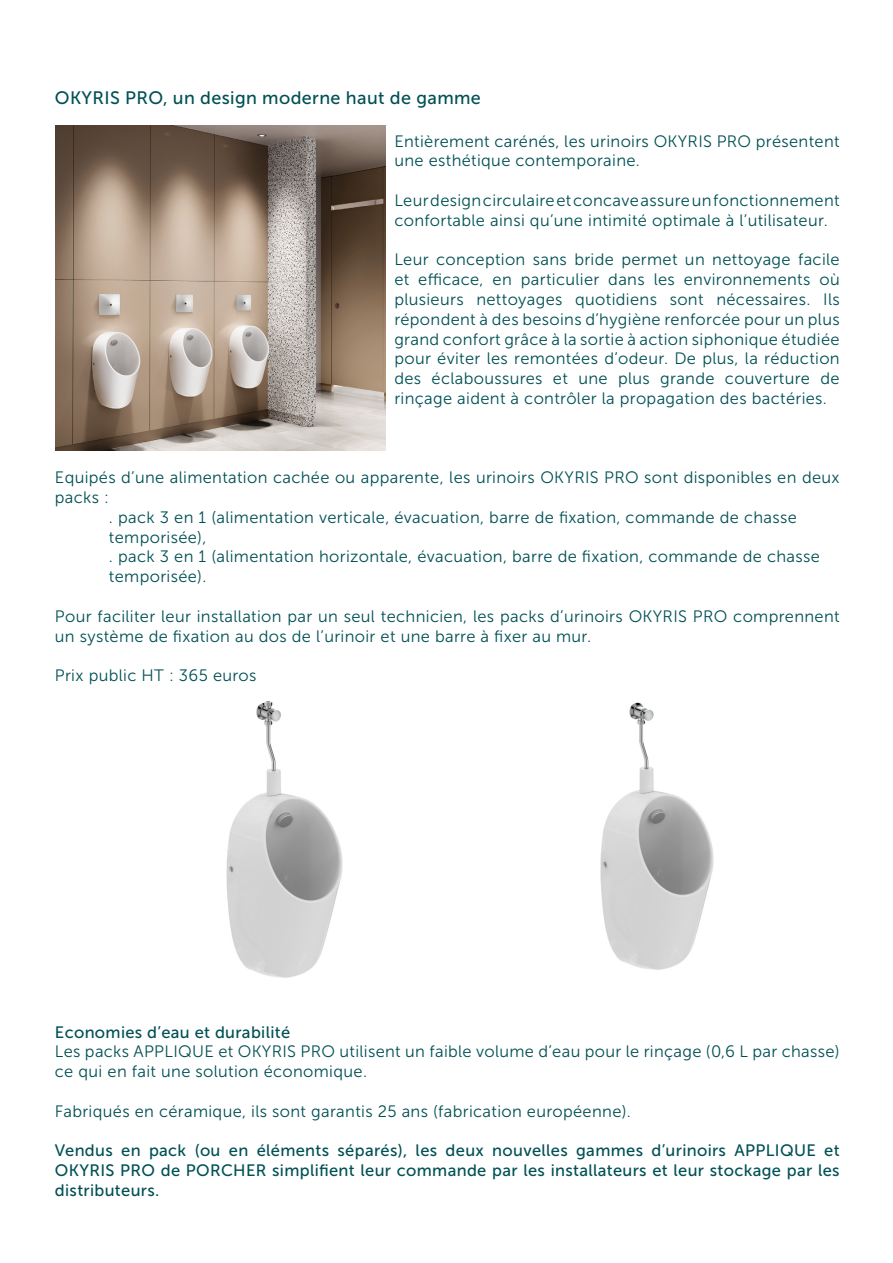
<style>
.page{position:relative;width:893px;height:1263px;background:#fff}
.page>*{position:absolute;margin:0;border:0;box-sizing:border-box;transform-origin:0 0}
.t1{font:18px "Museo Sans 500";letter-spacing:.02em;color:#005054}
.t2{font:16.5px/19.8px "Museo Sans 300";letter-spacing:.02em;color:#005054}
.t3{font:16.5px/19.8px "Museo Sans 500";letter-spacing:.02em;color:#005054;text-align:justify}
</style>
<div class="page">
<img style="left:55px;top:126px;width:331px;height:324px">
<img style="left:226px;top:701px;width:117px;height:277px">
<img style="left:600px;top:702px;width:114px;height:268px">
<p class="t1" style="left:55px;top:88px;width:427px">OKYRIS PRO, un design moderne haut de gamme</p>
<p class="t2" style="left:394px;top:131px;width:447px">Entièrement carénés, les urinoirs OKYRIS PRO présentent une esthétique contemporaine.</p>
<p class="t2" style="left:394px;top:190px;width:447px">Leur design circulaire et concave assure un fonctionnement confortable ainsi qu’une intimité optimale à l’utilisateur.</p>
<p class="t2" style="left:394px;top:250px;width:447px;text-align:justify">Leur conception sans bride permet un nettoyage facile et efficace, en particulier dans les environnements où plusieurs nettoyages quotidiens sont nécessaires. Ils répondent à des besoins d’hygiène renforcée pour un plus grand confort grâce à la sortie à action siphonique étudiée pour éviter les remontées d’odeur. De plus, la réduction des éclaboussures et une plus grande couverture de rinçage aident à contrôler la propagation des bactéries.</p>
<p class="t2" style="left:55px;top:468px;width:786px">Equipés d’une alimentation cachée ou apparente, les urinoirs OKYRIS PRO sont disponibles en deux packs :</p>
<p class="t2" style="left:109px;top:507px;width:689px">. pack 3 en 1 (alimentation verticale, évacuation, barre de fixation, commande de chasse temporisée),</p>
<p class="t2" style="left:109px;top:547px;width:712px">. pack 3 en 1 (alimentation horizontale, évacuation, barre de fixation, commande de chasse temporisée).</p>
<p class="t2" style="left:55px;top:606px;width:786px">Pour faciliter leur installation par un seul technicien, les packs d’urinoirs OKYRIS PRO comprennent un système de fixation au dos de l’urinoir et une barre à fixer au mur.</p>
<p class="t2" style="left:55px;top:666px;width:203px">Prix public HT : 365 euros</p>
<p class="t3" style="left:55px;top:1022px;width:237px">Economies d’eau et durabilité</p>
<p class="t2" style="left:55px;top:1042px;width:786px">Les packs APPLIQUE et OKYRIS PRO utilisent un faible volume d’eau pour le rinçage (0,6 L par chasse) ce qui en fait une solution économique.</p>
<p class="t2" style="left:55px;top:1101px;width:577px">Fabriqués en céramique, ils sont garantis 25 ans (fabrication européenne).</p>
<p class="t3" style="left:55px;top:1141px;width:786px">Vendus en pack (ou en éléments séparés), les deux nouvelles gammes d’urinoirs APPLIQUE et OKYRIS PRO de PORCHER simplifient leur commande par les installateurs et leur stockage par les distributeurs.</p>
</div>
